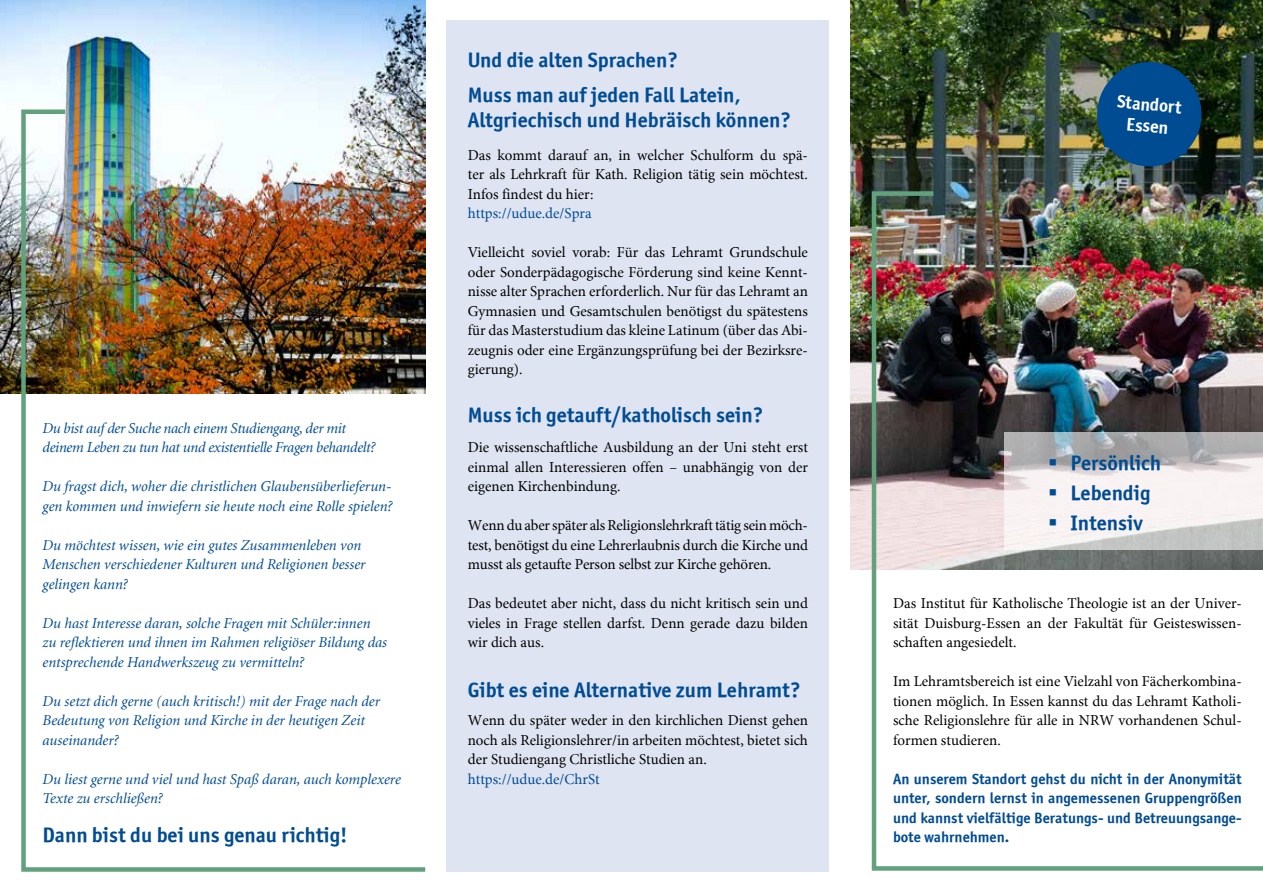
<style>
.page{position:relative;width:1263px;height:893px;background:#fff}
.page>*{position:absolute;margin:0;border:0;box-sizing:border-box;transform-origin:0 0}
.t1{font:21px/34.5px "Officina Sans ITCTT Bold";color:#004c93}
.t2{font:18px/21.6px "Officina Sans ITCTT Bold";color:#fff;text-align:center}
.t3{font:15px/19.5px "Minion";color:#000;text-align:justify}
.t4{font:italic 15px/19.5px "Minion";color:#004c93}
.t5{font:15px/19.5px "Officina Sans ITCTT Bold";color:#004c93;text-align:justify}
.t6{font:italic 15px/19.5px "Minion";letter-spacing:-.02em;color:#004c93}
.t7{font:15px "Minion";color:#004c93}
</style>
<div class="page">
<img style="left:0;top:0;width:425px;height:394px">
<img style="left:850px;top:0;width:413px;height:569px">
<img style="left:19px;top:107px;width:407px;height:765px">
<img style="left:869px;top:189px;width:394px;height:682px">
<img style="left:1095px;top:60px;width:109px;height:109px">
<div style="left:446px;top:21px;width:383px;height:851px;background:#dfe4f2"></div>
<svg style="left:1005px;top:433px;width:258px;height:117px;fill:#f6f0f1"></svg>
<p class="t6" style="left:43px;top:419px;width:334px">Du bist auf der Suche nach einem Studiengang, der mit deinem Leben zu tun hat und existentielle Fragen behandelt?</p>
<p class="t4" style="left:43px;top:477px;width:351px">Du fragst dich, woher die christlichen Glaubensüberlieferun&shy;gen kommen und inwiefern sie heute noch eine Rolle spielen?</p>
<p class="t4" style="left:43px;top:536px;width:324px">Du möchtest wissen, wie ein gutes Zusammenleben von<br>Menschen verschiedener Kulturen und Religionen besser gelingen kann?</p>
<p class="t4" style="left:43px;top:614px;width:346px">Du hast Interesse daran, solche Fragen mit Schüler:innen zu reflektieren und ihnen im Rahmen religiöser Bildung das entsprechende Handwerkszeug zu vermitteln?</p>
<p class="t4" style="left:43px;top:692px;width:339px">Du setzt dich gerne (auch kritisch!) mit der Frage nach der<br>Bedeutung von Religion und Kirche in der heutigen Zeit auseinander?</p>
<p class="t4" style="left:43px;top:770px;width:360px">Du liest gerne und viel und hast Spaß daran, auch komplexere<br>Texte zu erschließen?</p>
<h1 class="t1" style="left:43px;top:817px;width:307px">Dann bist du bei uns genau richtig!</h1>
<h1 class="t1" style="left:468px;top:43px;width:274px">Und die alten Sprachen?<br>Muss man auf jeden Fall Latein,</h1>
<h1 class="t1" style="left:468px;top:102px;width:325px">Altgriechisch und Hebräisch können?</h1>
<p class="t3" style="left:468px;top:145px;width:342px">Das kommt darauf an, in welcher Schulform du spä&shy;ter als Lehrkraft für Kath. Religion tätig sein möchtest.<br>Infos findest du hier:</p>
<p class="t7" style="left:468px;top:204px;width:125px">https://udue.de/Spra</p>
<p class="t3" style="left:468px;top:242px;width:342px">Vielleicht soviel vorab: Für das Lehramt Grundschule oder Sonderpädagogische Förderung sind keine Kennt&shy;nisse alter Sprachen erforderlich. Nur für das Lehramt an Gymnasien und Gesamtschulen benötigst du spätestens für das Masterstudium das kleine Latinum (über das Abi&shy;zeugnis oder eine Ergänzungsprüfung bei der Bezirksre&shy;gierung).</p>
<h1 class="t1" style="left:468px;top:397px;width:297px">Muss ich getauft/katholisch sein?</h1>
<p class="t3" style="left:468px;top:437px;width:342px">Die wissenschaftliche Ausbildung an der Uni steht erst einmal allen Interessieren offen – unabhängig von der eigenen Kirchenbindung.</p>
<p class="t3" style="left:468px;top:515px;width:342px">Wenn du aber später als Religionslehrkraft tätig sein möch&shy;test, benötigst du eine Lehrerlaubnis durch die Kirche und musst als getaufte Person selbst zur Kirche gehören.</p>
<p class="t3" style="left:468px;top:593px;width:342px">Das bedeutet aber nicht, dass du nicht kritisch sein und vieles in Frage stellen darfst. Denn gerade dazu bilden wir dich aus.</p>
<h1 class="t1" style="left:468px;top:672px;width:334px">Gibt es eine Alternative zum Lehramt?</h1>
<p class="t3" style="left:468px;top:710px;width:342px">Wenn du später weder in den kirchlichen Dienst gehen noch als Religionslehrer/in arbeiten möchtest, bietet sich der Studiengang Christliche Studien an.</p>
<p class="t7" style="left:468px;top:770px;width:134px">https://udue.de/ChrSt</p>
<p class="t2" style="left:1118px;top:90px;width:66px;rotate:5deg">Standort<br>Essen</p>
<h1 class="t1" style="left:1048px;top:446px;width:114px">▪ Persönlich</h1>
<h1 class="t1" style="left:1048px;top:476px;width:104px">▪ Lebendig</h1>
<h1 class="t1" style="left:1048px;top:506px;width:96px">▪ Intensiv</h1>
<p class="t3" style="left:893px;top:593px;width:350px">Das Institut für Katholische Theologie ist an der Univer&shy;sität Duisburg-Essen an der Fakultät für Geisteswissen&shy;schaften angesiedelt.</p>
<p class="t3" style="left:893px;top:671px;width:350px">Im Lehramtsbereich ist eine Vielzahl von Fächerkombina&shy;tionen möglich. In Essen kannst du das Lehramt Katholi&shy;sche Religionslehre für alle in NRW vorhandenen Schul&shy;formen studieren.</p>
<p class="t5" style="left:893px;top:769px;width:350px">An unserem Standort gehst du nicht in der Anonymität unter, sondern lernst in angemessenen Gruppengrößen und kannst vielfältige Beratungs- und Betreuungsange&shy;bote wahrnehmen.</p>
</div>
